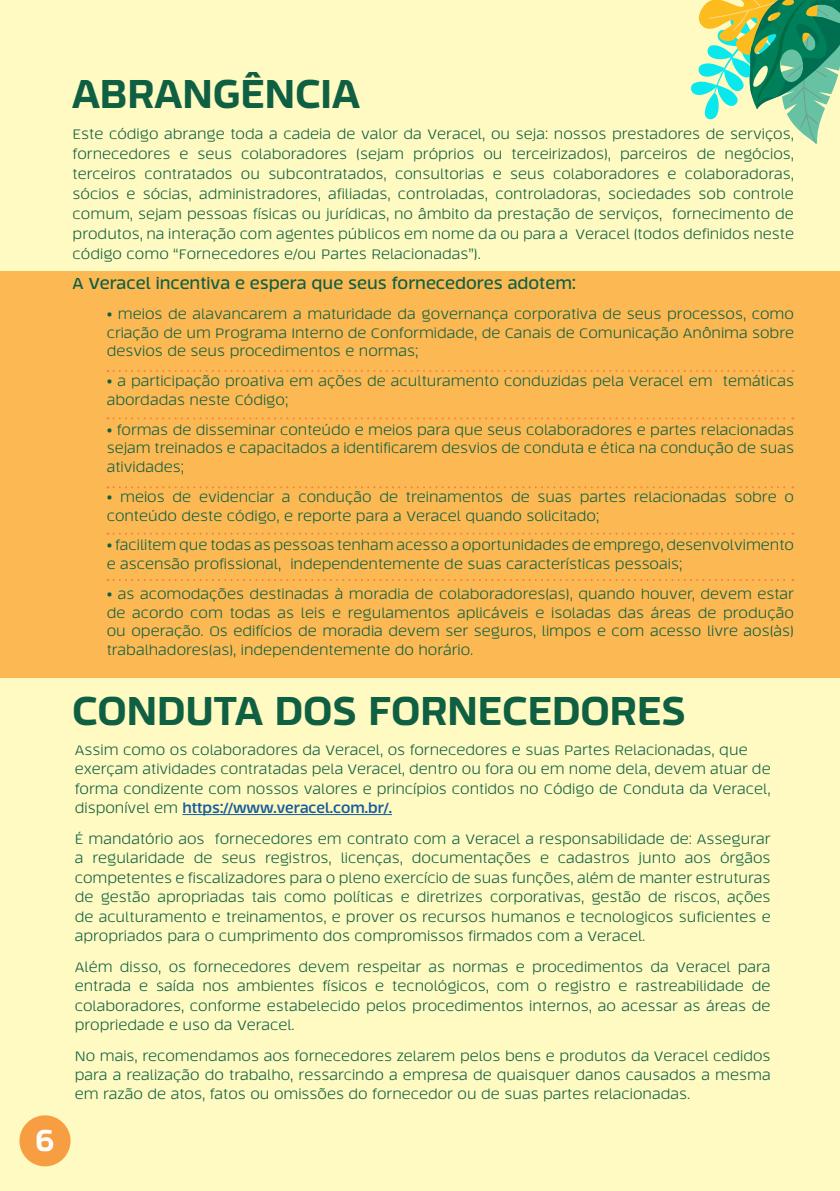
<style>
.page{position:relative;width:840px;height:1191px;background:#fff}
.page>*{position:absolute;margin:0;border:0;box-sizing:border-box;transform-origin:0 0}
.t1{font:800 40px "Tecna";color:#0f5f42}
.t2{font:800 30px "Tecna";color:#fff}
.t3{font:600 16px "Tecna";color:#0f5f42}
.t4{font:300 14px/19.4px "Tecna";color:#0f5f42;text-align:justify}
.s1{font-weight:700;color:#175d9e}
</style>
<div class="page">
<div style="left:0;top:0;width:839px;height:1191px;background:#fffac1"></div>
<div style="left:0;top:271px;width:839px;height:406px;background:#fcb953"></div>
<svg style="left:691px;top:0;width:148px;height:144px"></svg>
<div style="left:19px;top:1115px;width:51px;height:51px;background:#f79e42;border-radius:50%"></div>
<svg style="left:107px;top:486px;width:686px;height:2px"></svg>
<svg style="left:107px;top:532px;width:686px;height:2px"></svg>
<svg style="left:107px;top:579px;width:686px;height:2px"></svg>
<svg style="left:107px;top:417px;width:686px;height:2px"></svg>
<svg style="left:107px;top:370px;width:686px;height:2px"></svg>
<hr style="left:182px;top:814px;width:210px;height:1px;background:#175d9e">
<p class="t2" style="left:36px;top:1120px;width:20px">6</p>
<p class="t1" style="left:72px;top:68px;width:289px">ABRANGÊNCIA</p>
<p class="t4" style="left:73px;top:124px;width:722px;line-height:20px">Este código abrange toda a cadeia de valor da Veracel, ou seja: nossos prestadores de serviços, fornecedores e seus colaboradores (sejam próprios ou terceirizados), parceiros de negócios, terceiros contratados ou subcontratados, consultorias e seus colaboradores e colaboradoras, sócios e sócias, administradores, afiliadas, controladas, controladoras, sociedades sob controle comum, sejam pessoas físicas ou jurídicas, no âmbito da prestação de serviços, fornecimento de produtos, na interação com agentes públicos em nome da ou para a Veracel (todos definidos neste código como “Fornecedores e/ou Partes Relacionadas”).</p>
<p class="t3" style="left:73px;top:273px;width:504px">A Veracel incentiva e espera que seus fornecedores adotem:</p>
<p class="t4" style="left:107px;top:305px;width:688px;line-height:18.6px">• meios de alavancarem a maturidade da governança corporativa de seus processos, como criação de um Programa Interno de Conformidade, de Canais de Comunicação Anônima sobre desvios de seus procedimentos e normas;</p>
<p class="t4" style="left:107px;top:372px;width:688px;line-height:18.6px">• a participação proativa em ações de aculturamento conduzidas pela Veracel em temáticas abordadas neste Código;</p>
<p class="t4" style="left:107px;top:420px;width:688px;line-height:18.6px">• formas de disseminar conteúdo e meios para que seus colaboradores e partes relacionadas sejam treinados e capacitados a identificarem desvios de conduta e ética na condução de suas atividades;</p>
<p class="t4" style="left:107px;top:487px;width:688px;line-height:18.6px">• meios de evidenciar a condução de treinamentos de suas partes relacionadas sobre o conteúdo deste código, e reporte para a Veracel quando solicitado;</p>
<p class="t4" style="left:107px;top:536px;width:688px;line-height:18.6px">• facilitem que todas as pessoas tenham acesso a oportunidades de emprego, desenvolvimento e ascensão profissional, independentemente de suas características pessoais;</p>
<p class="t4" style="left:107px;top:584px;width:688px;line-height:18.6px">• as acomodações destinadas à moradia de colaboradores(as), quando houver, devem estar de acordo com todas as leis e regulamentos aplicáveis e isoladas das áreas de produção ou operação. Os edifícios de moradia devem ser seguros, limpos e com acesso livre aos(às) trabalhadores(as), independentemente do horário.</p>
<p class="t1" style="left:72px;top:685px;width:614px">CONDUTA DOS FORNECEDORES</p>
<p class="t4" style="left:75px;top:740px;width:697px;text-align:left">Assim como os colaboradores da Veracel, os fornecedores e suas Partes Relacionadas, que exerçam atividades contratadas pela Veracel, dentro ou fora ou em nome dela, devem atuar de forma condizente com nossos valores e princípios contidos no Código de Conduta da Veracel, disponível em <span class="s1">https://www.veracel.com.br/.</span></p>
<p class="t4" style="left:75px;top:829px;width:697px">É mandatório aos fornecedores em contrato com a Veracel a responsabilidade de: Assegurar a regularidade de seus registros, licenças, documentações e cadastros junto aos órgãos competentes e fiscalizadores para o pleno exercício de suas funções, além de manter estruturas de gestão apropriadas tais como políticas e diretrizes corporativas, gestão de riscos, ações de aculturamento e treinamentos, e prover os recursos humanos e tecnologicos suficientes e apropriados para o cumprimento dos compromissos firmados com a Veracel.</p>
<p class="t4" style="left:75px;top:957px;width:697px">Além disso, os fornecedores devem respeitar as normas e procedimentos da Veracel para entrada e saída nos ambientes físicos e tecnológicos, com o registro e rastreabilidade de colaboradores, conforme estabelecido pelos procedimentos internos, ao acessar as áreas de propriedade e uso da Veracel.</p>
<p class="t4" style="left:75px;top:1046px;width:697px">No mais, recomendamos aos fornecedores zelarem pelos bens e produtos da Veracel cedidos para a realização do trabalho, ressarcindo a empresa de quaisquer danos causados a mesma em razão de atos, fatos ou omissões do fornecedor ou de suas partes relacionadas.</p>
</div>
